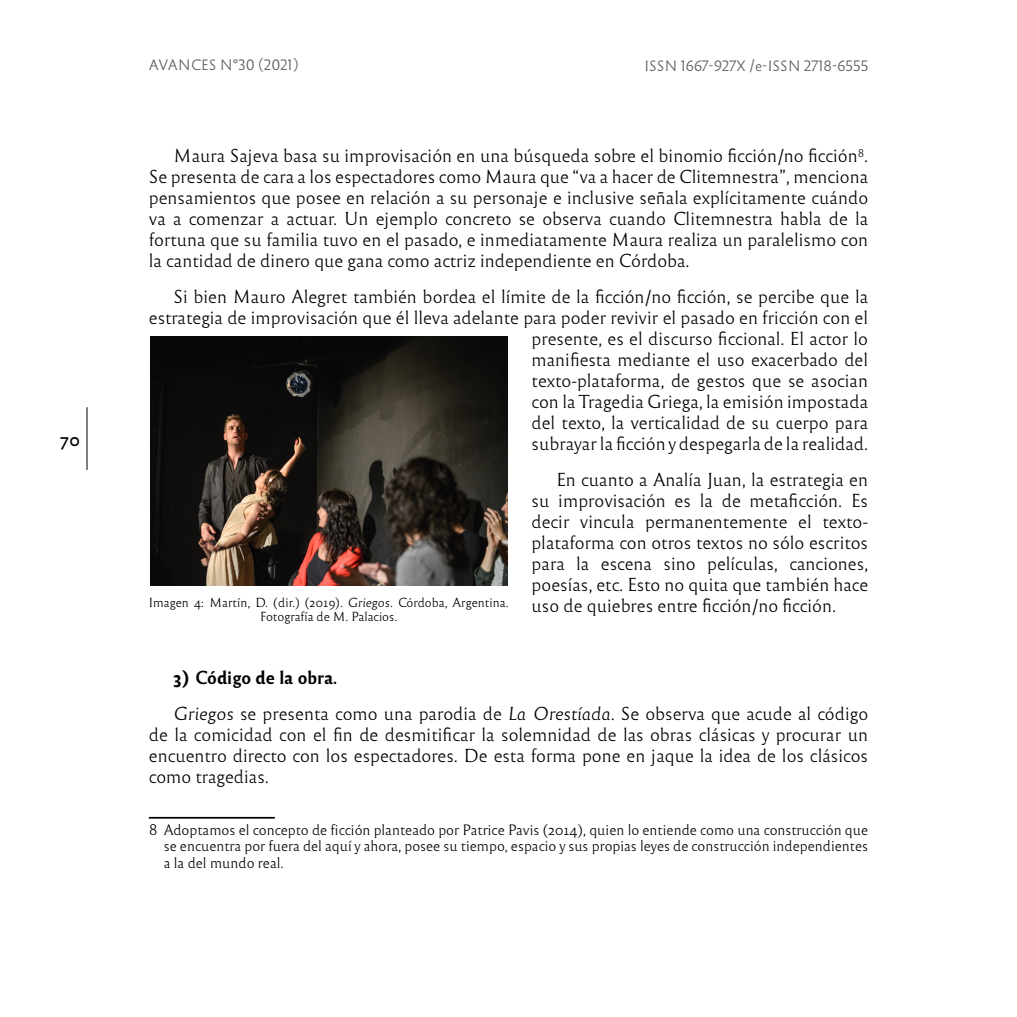
<style>
.page{position:relative;width:1017px;height:1017px;background:#fff}
.page>*{position:absolute;margin:0;border:0;box-sizing:border-box;transform-origin:0 0}
.t1{font:17.5px/21px "Reforma 1969 Blanca";color:#000;text-align:justify}
.t2{font:17.5px "Reforma 1969 Negra";color:#000}
.t3{font:17.5px "Reforma 2018 Gris";color:#000}
.t4{font:14px/16.8px "Reforma 1969 Blanca";color:#000;text-align:justify}
.t5{font:14px "Reforma 2018 Blanca";color:#5c5b5f}
.t6{font:12.25px/14.7px "Reforma 1969 Blanca";color:#000;text-align:center}
.s1{font-family:"Reforma 1969 Blanca Italica"}
</style>
<div class="page">
<hr style="left:87px;top:407px;width:1px;height:63px;background:#000">
<hr style="left:149px;top:817px;width:126px;height:2px;background:#000">
<img style="left:150px;top:336px;width:358px;height:250px">
<p class="t3" style="left:60px;top:430px;width:21px">70</p>
<p class="t5" style="left:149px;top:57px;width:151px">AVANCES N°30 (2021)</p>
<p class="t5" style="left:644px;top:57px;width:225px">ISSN 1667-927X /e-ISSN 2718-6555</p>
<p class="t1" style="left:149px;top:146px;width:721px;text-indent:25px">Maura Sajeva basa su improvisación en una búsqueda sobre el binomio ficción/no ficción<sup>8</sup>.<br>Se presenta de cara a los espectadores como Maura que “va a hacer de Clitemnestra”, menciona pensamientos que posee en relación a su personaje e inclusive señala explícitamente cuándo va a comenzar a actuar. Un ejemplo concreto se observa cuando Clitemnestra habla de la fortuna que su familia tuvo en el pasado, e inmediatamente Maura realiza un paralelismo con la cantidad de dinero que gana como actriz independiente en Córdoba.</p>
<p class="t1" style="left:149px;top:287px;width:721px;text-align:right">Si bien Mauro Alegret también bordea el límite de la ficción/no ficción, se percibe que la estrategia de improvisación que él lleva adelante para poder revivir el pasado en fricción con el presente, es el discurso ficcional. El actor lo<br>manifiesta mediante el uso exacerbado del<br>texto-plataforma, de gestos que se asocian<br>con la Tragedia Griega, la emisión impostada<br>del texto, la verticalidad de su cuerpo para<br>subrayar la ficción y despegarla de la realidad.</p>
<p class="t1" style="left:532px;top:470px;width:338px;text-indent:25px">En cuanto a Analía Juan, la estrategia en su improvisación es la de metaficción. Es decir vincula permanentemente el texto&shy;plataforma con otros textos no sólo escritos para la escena sino películas, canciones, poesías, etc. Esto no quita que también hace uso de quiebres entre ficción/no ficción.</p>
<p class="t6" style="left:149px;top:595px;width:361px">Imagen 4: Martín, D. (dir.) (2019). <span class="s1">Griegos</span>. Córdoba, Argentina.<br>Fotografía de M. Palacios.</p>
<p class="t2" style="left:174px;top:667px;width:165px">3) Código de la obra.</p>
<p class="t1" style="left:149px;top:703px;width:721px;text-indent:25px"><span class="s1">Griegos</span> se presenta como una parodia de <span class="s1">La Orestíada</span>. Se observa que acude al código de la comicidad con el fin de desmitificar la solemnidad de las obras clásicas y procurar un encuentro directo con los espectadores. De esta forma pone en jaque la idea de los clásicos como tragedias.</p>
<p class="t4" style="left:164px;top:821px;width:706px;text-indent:-15px">8 Adoptamos el concepto de ficción planteado por Patrice Pavis (2014), quien lo entiende como una construcción que se encuentra por fuera del aquí y ahora, posee su tiempo, espacio y sus propias leyes de construcción independientes a la del mundo real.</p>
</div>
